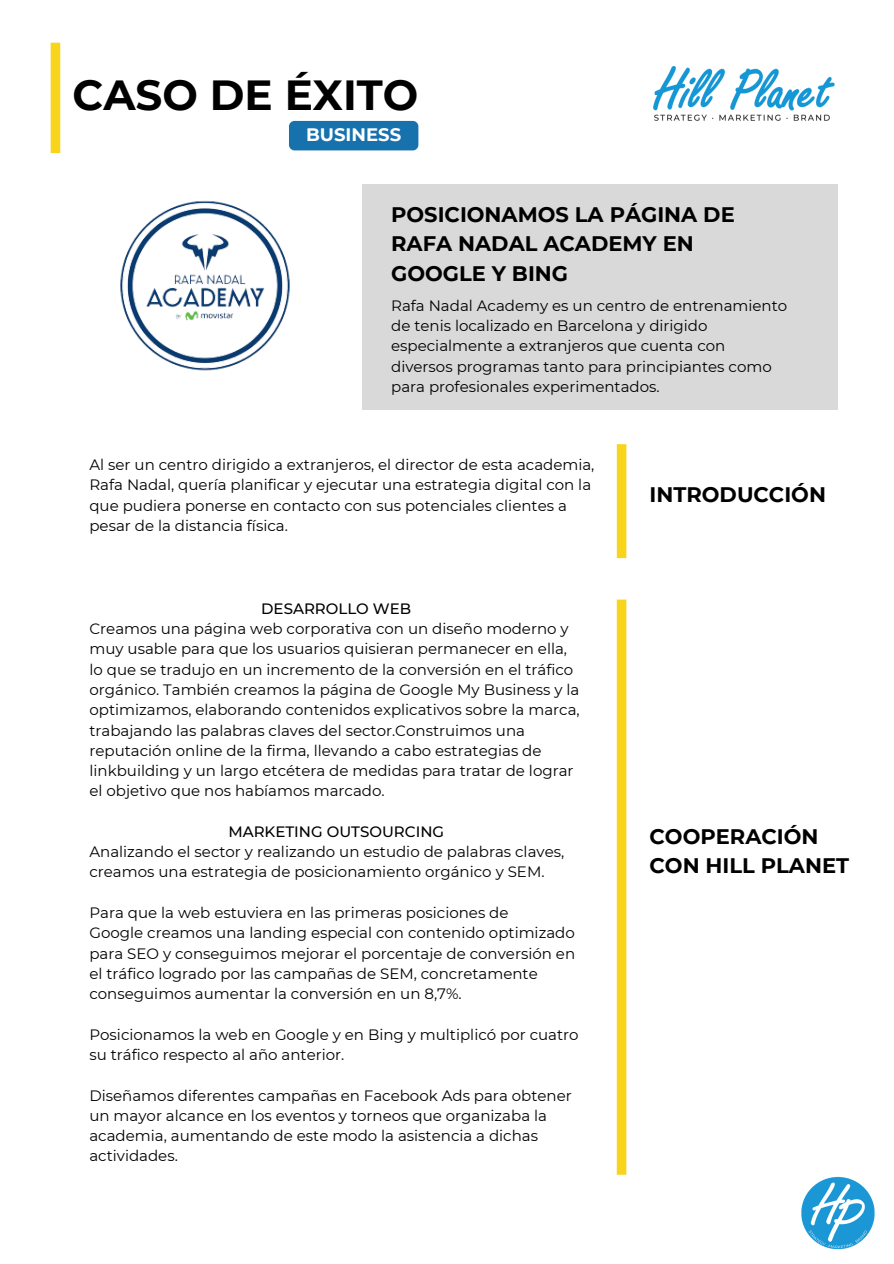
<style>
.page{position:relative;width:894px;height:1264px;background:#fff}
.page>*{position:absolute;margin:0;border:0;box-sizing:border-box;transform-origin:0 0}
.t1{font:700 42px "Montserrat";color:#000}
.t2{font:700 21px/29.2px "Montserrat";color:#000}
.t3{font:700 18px "Montserrat";color:#fff}
.t4{font:15px/20.2px "Montserrat";color:#000}
.t5{font:500 15px "Montserrat";color:#000}
</style>
<div class="page">
<img style="left:653px;top:66px;width:182px;height:55px">
<div style="left:289px;top:121px;width:129px;height:29px;background:#1671ad;border-radius:6px"></div>
<svg style="left:51px;top:43px;width:9px;height:110px"></svg>
<svg style="left:616px;top:444px;width:10px;height:114px"></svg>
<div style="left:362px;top:184px;width:475px;height:225px;background:#d9d9d9"></div>
<svg style="left:616px;top:599px;width:10px;height:575px;background:#f8d72d"></svg>
<img style="left:801px;top:1176px;width:74px;height:74px">
<img style="left:120px;top:200px;width:170px;height:171px">
<h1 class="t1" style="left:73px;top:70px;width:347px">CASO DE ÉXITO</h1>
<p class="t3" style="left:306px;top:124px;width:97px">BUSINESS</p>
<h2 class="t2" style="left:391px;top:200px;width:345px">POSICIONAMOS LA PÁGINA DE<br>RAFA NADAL ACADEMY EN<br>GOOGLE Y BING</h2>
<p class="t4" style="left:391px;top:295px;width:397px">Rafa Nadal Academy es un centro de entrenamiento de tenis localizado en Barcelona y dirigido especialmente a extranjeros que cuenta con diversos programas tanto para principiantes como para profesionales experimentados.</p>
<p class="t4" style="left:89px;top:454px;width:506px">Al ser un centro dirigido a extranjeros, el director de esta academia, Rafa Nadal, quería planificar y ejecutar una estrategia digital con la que pudiera ponerse en contacto con sus potenciales clientes a pesar de la distancia física.</p>
<p class="t5" style="left:261px;top:599px;width:151px">DESARROLLO WEB</p>
<p class="t4" style="left:89px;top:618px;width:491px">Creamos una página web corporativa con un diseño moderno y muy usable para que los usuarios quisieran permanecer en ella, lo que se tradujo en un incremento de la conversión en el tráfico orgánico. También creamos la página de Google My Business y la optimizamos, elaborando contenidos explicativos sobre la marca, trabajando las palabras claves del sector.Construimos una reputación online de la firma, llevando a cabo estrategias de linkbuilding y un largo etcétera de medidas para tratar de lograr el objetivo que nos habíamos marcado.</p>
<p class="t5" style="left:228px;top:822px;width:217px">MARKETING OUTSOURCING</p>
<p class="t4" style="left:89px;top:841px;width:476px">Analizando el sector y realizando un estudio de palabras claves, creamos una estrategia de posicionamiento orgánico y SEM.</p>
<p class="t4" style="left:89px;top:902px;width:487px">Para que la web estuviera en las primeras posiciones de<br>Google creamos una landing especial con contenido optimizado para SEO y conseguimos mejorar el porcentaje de conversión en el tráfico logrado por las campañas de SEM, concretamente conseguimos aumentar la conversión en un 8,7%.</p>
<p class="t4" style="left:89px;top:1024px;width:490px">Posicionamos la web en Google y en Bing y multiplicó por cuatro su tráfico respecto al año anterior.</p>
<p class="t4" style="left:89px;top:1084px;width:484px">Diseñamos diferentes campañas en Facebook Ads para obtener un mayor alcance en los eventos y torneos que organizaba la academia, aumentando de este modo la asistencia a dichas actividades.</p>
<h2 class="t2" style="left:649px;top:479px;width:178px">INTRODUCCIÓN</h2>
<h2 class="t2" style="left:649px;top:821px;width:201px">COOPERACIÓN<br>CON HILL PLANET</h2>
</div>
